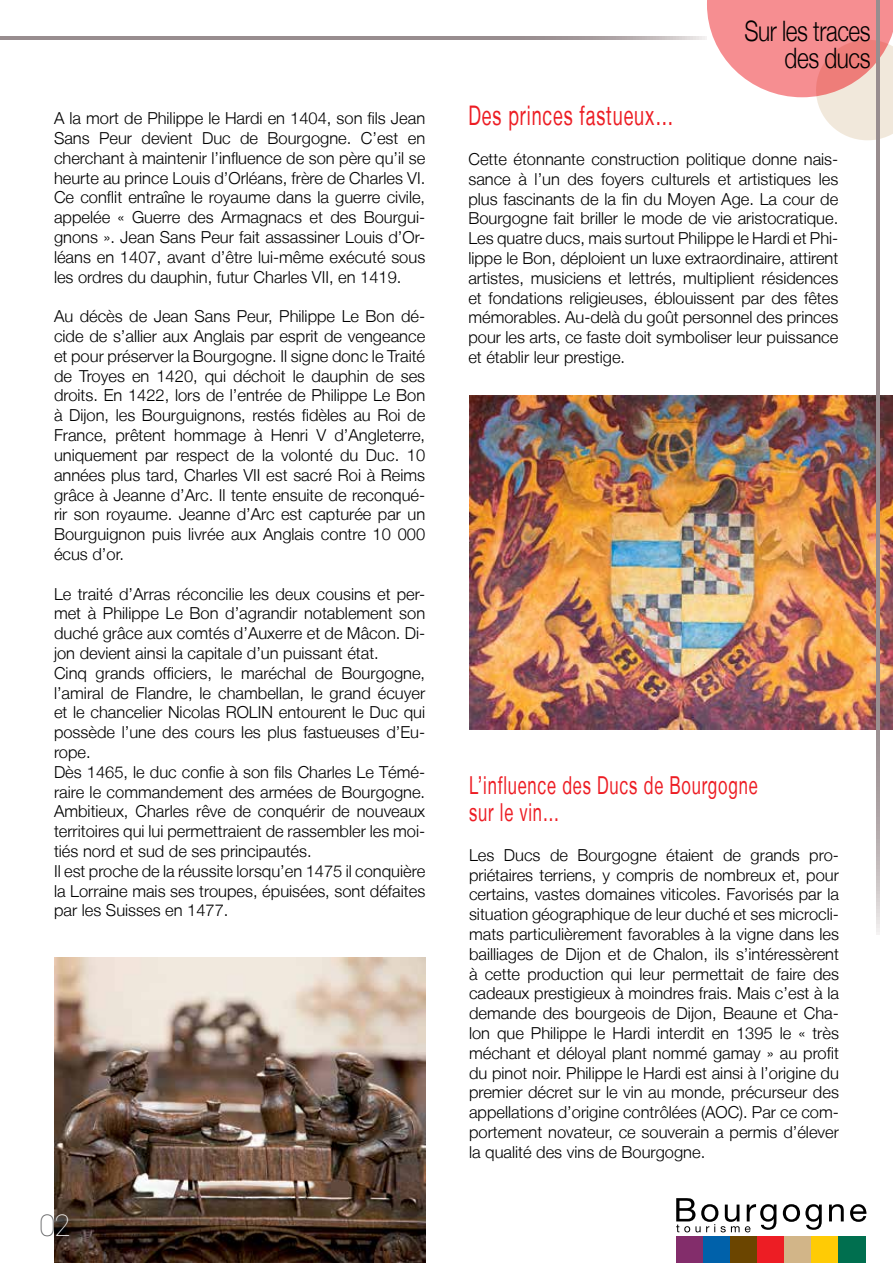
<style>
.page{position:relative;width:893px;height:1263px;background:#fff}
.page>*{position:absolute;margin:0;border:0;box-sizing:border-box;transform-origin:0 0}
.t1{font:100 30px "Roboto";color:#58595b}
.t2{font:300 28.2px/27px "Helvetica Neue LT";letter-spacing:-.02em;color:#000;text-align:right;scale:.8 1}
.t3{font:27px "Helvetica Neue LT";letter-spacing:.05em;color:#ed1d24;scale:.67 1}
.t4{font:24.75px/27px "Helvetica Neue LT";letter-spacing:.05em;color:#ed1d24;scale:.67 1}
.t5{font:300 16.5px/19.8px "Helvetica Neue LT";color:#000;text-align:justify}
.s1{color:#fff}
</style>
<div class="page">
<div style="left:676px;top:1236px;width:27px;height:27px;background:#832d6b"></div>
<div style="left:703px;top:1236px;width:27px;height:27px;background:#0061aa"></div>
<div style="left:730px;top:1236px;width:27px;height:27px;background:#6b4500"></div>
<div style="left:757px;top:1236px;width:27px;height:27px;background:#ed1d24"></div>
<div style="left:784px;top:1236px;width:27px;height:27px;background:#d2b588"></div>
<div style="left:811px;top:1236px;width:27px;height:27px;background:#ffcb05"></div>
<div style="left:838px;top:1236px;width:27px;height:27px;background:#006f4f"></div>
<svg style="left:676px;top:1198px;width:190px;height:34px"></svg>
<svg style="left:707px;top:0;width:186px;height:140px"></svg>
<img style="left:469px;top:395px;width:424px;height:335px">
<img style="left:54px;top:957px;width:371px;height:306px">
<svg style="left:876px;top:0;width:3px;height:935px;background:#9f9597"></svg>
<svg style="left:0;top:37px;width:707px;height:3px;background:#a09597"></svg>
<p class="t5" style="left:54px;top:108px;width:373px">A la mort de Philippe le Hardi en 1404, son fils Jean Sans Peur devient Duc de Bourgogne. C’est en cherchant à maintenir l’influence de son père qu’il se heurte au prince Louis d’Orléans, frère de Charles VI.<br>Ce conflit entraîne le royaume dans la guerre civile, appelée « Guerre des Armagnacs et des Bourgui&shy;gnons ». Jean Sans Peur fait assassiner Louis d’Or&shy;léans en 1407, avant d’être lui-même exécuté sous les ordres du dauphin, futur Charles VII, en 1419.</p>
<p class="t5" style="left:54px;top:306px;width:373px">Au décès de Jean Sans Peur, Philippe Le Bon dé&shy;cide de s’allier aux Anglais par esprit de vengeance et pour préserver la Bourgogne. Il signe donc le Traité de Troyes en 1420, qui déchoit le dauphin de ses droits. En 1422, lors de l’entrée de Philippe Le Bon à Dijon, les Bourguignons, restés fidèles au Roi de France, prêtent hommage à Henri V d’Angleterre, uniquement par respect de la volonté du Duc. 10 années plus tard, Charles VII est sacré Roi à Reims grâce à Jeanne d’Arc. Il tente ensuite de reconqué&shy;rir son royaume. Jeanne d’Arc est capturée par un Bourguignon puis livrée aux Anglais contre 10 000 écus d’or.</p>
<p class="t5" style="left:54px;top:583px;width:373px;text-align:left">Le traité d’Arras réconcilie les deux cousins et per&shy;met à Philippe Le Bon d’agrandir notablement son duché grâce aux comtés d’Auxerre et de Mâcon. Di&shy;jon devient ainsi la capitale d’un puissant état.<br>Cinq grands officiers, le maréchal de Bourgogne, l’amiral de Flandre, le chambellan, le grand écuyer et le chancelier Nicolas ROLIN entourent le Duc qui possède l’une des cours les plus fastueuses d’Eu&shy;rope.<br>Dès 1465, le duc confie à son fils Charles Le Témé&shy;raire le commandement des armées de Bourgogne.<br>Ambitieux, Charles rêve de conquérir de nouveaux territoires qui lui permettraient de rassembler les moi&shy;tiés nord et sud de ses principautés.<br>Il est proche de la réussite lorsqu’en 1475 il conquière la Lorraine mais ses troupes, épuisées, sont défaites par les Suisses en 1477.</p>
<h1 class="t1" style="left:39px;top:1204px;width:33px">0<span class="s1">2</span></h1>
<h2 class="t2" style="left:744px;top:16px;width:159px">Sur les traces des ducs</h2>
<h3 class="t3" style="left:468px;top:100px;width:308px">Des princes fastueux…</h3>
<p class="t5" style="left:468px;top:149px;width:371px">Cette étonnante construction politique donne nais&shy;sance à l’un des foyers culturels et artistiques les plus fascinants de la fin du Moyen Age. La cour de Bourgogne fait briller le mode de vie aristocratique.<br>Les quatre ducs, mais surtout Philippe le Hardi et Phi&shy;lippe le Bon, déploient un luxe extraordinaire, attirent artistes, musiciens et lettrés, multiplient résidences et fondations religieuses, éblouissent par des fêtes mémorables. Au-delà du goût personnel des princes pour les arts, ce faste doit symboliser leur puissance et établir leur prestige.</p>
<h3 class="t4" style="left:469px;top:772px;width:432px">L’influence des Ducs de Bourgogne sur le vin…</h3>
<p class="t5" style="left:469px;top:845px;width:371px">Les Ducs de Bourgogne étaient de grands pro&shy;priétaires terriens, y compris de nombreux et, pour certains, vastes domaines viticoles. Favorisés par la situation géographique de leur duché et ses microcli&shy;mats particulièrement favorables à la vigne dans les bailliages de Dijon et de Chalon, ils s’intéressèrent à cette production qui leur permettait de faire des cadeaux prestigieux à moindres frais. Mais c’est à la demande des bourgeois de Dijon, Beaune et Cha&shy;lon que Philippe le Hardi interdit en 1395 le « très méchant et déloyal plant nommé gamay » au profit du pinot noir. Philippe le Hardi est ainsi à l’origine du premier décret sur le vin au monde, précurseur des appellations d’origine contrôlées (AOC). Par ce com&shy;portement novateur, ce souverain a permis d’élever la qualité des vins de Bourgogne.</p>
</div>
